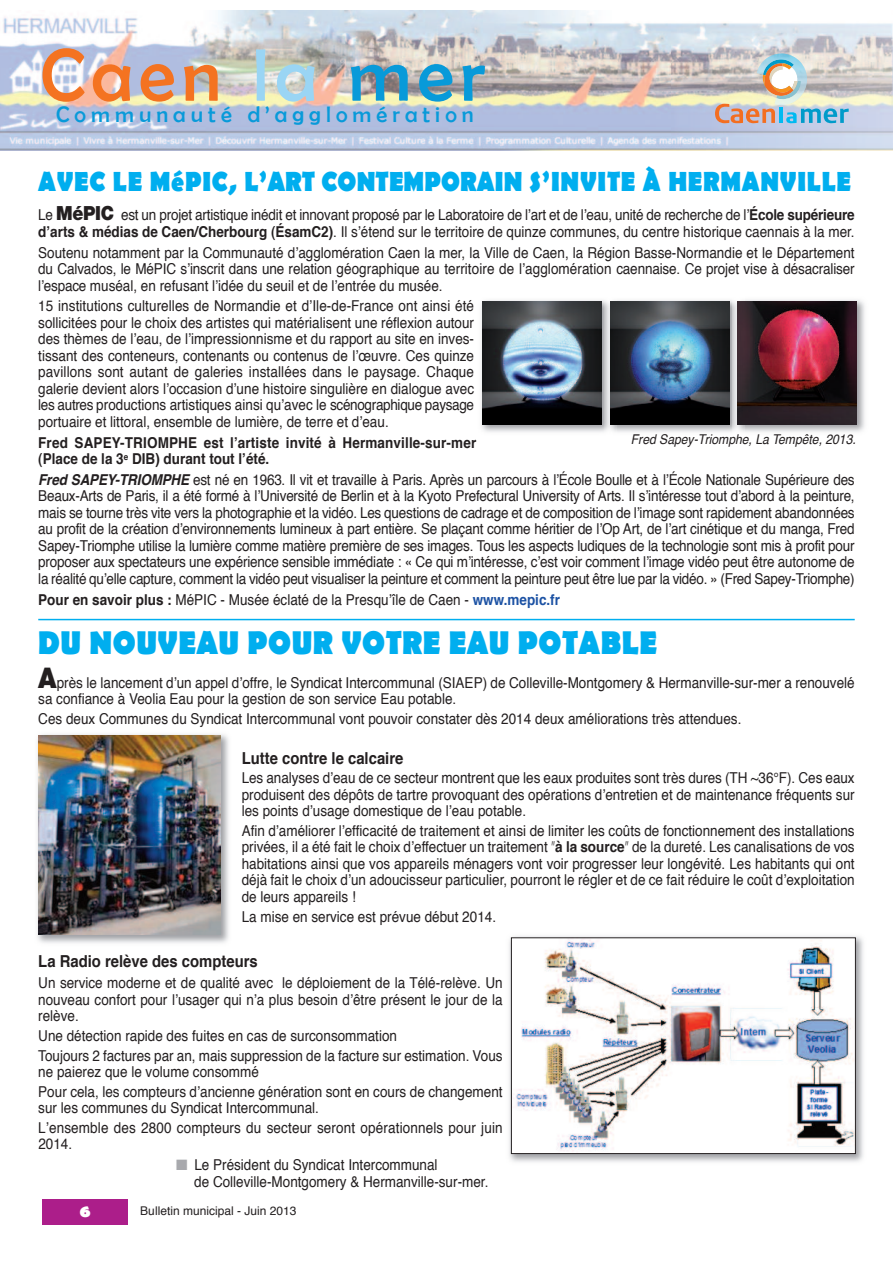
<style>
.page{position:relative;width:893px;height:1263px;background:#fff}
.page>*{position:absolute;margin:0;border:0;box-sizing:border-box;transform-origin:0 0}
.t1{font:75px "Berlin Sans FB";letter-spacing:.085em;color:#f47321}
.t2{font:700 33px "Berlin Sans FB";letter-spacing:.015em;color:#00aeef;scale:.9 1}
.t3{font:700 27.75px "Berlin Sans FB";letter-spacing:.03em;color:#00aeef;scale:.88 1}
.t4{font:22.5px "Berlin Sans FB";letter-spacing:.225em;color:#089ad9}
.t5{font:700 18px "Berlin Sans FB";color:#fff}
.t6{font:700 16.5px "Helvetica";color:#231f20;scale:.9 1}
.t7{font:15px/16.5px "Helvetica";color:#231f20;scale:.9 1}
.t8{font:700 15px/16.5px "Helvetica";letter-spacing:.01em;color:#231f20;scale:.9 1}
.t9{font:italic 13.5px "Helvetica";color:#231f20;scale:.9 1}
.t10{font:12px "Helvetica";color:#231f20}
.s1{color:#9ad5f4}
.s2{color:#089ad9}
.s3{font-family:"Helvetica Neue";font-weight:900;font-size:19.5px}
.s4{font-weight:700}
.s5{font-weight:700;font-style:italic}
.s6{font-weight:700;color:#1c52a4}
.s7{font-family:"Helvetica Neue";font-weight:900;font-size:28.5px}
.s8{color:#a8a9ad}
</style>
<div class="page">
<img style="left:0;top:11px;width:672px;height:139px">
<div style="left:43px;top:1199px;width:85px;height:26px;background:#ac1e8a"></div>
<img style="left:37px;top:734px;width:192px;height:209px">
<img style="left:38px;top:735px;width:182px;height:200px">
<img style="left:509px;top:936px;width:354px;height:226px">
<img style="left:513px;top:939px;width:341px;height:213px">
<div style="left:511px;top:937px;width:345px;height:217px;border:1px solid #231f20"></div>
<img style="left:672px;top:23px;width:221px;height:128px">
<svg style="left:690px;top:44px;width:164px;height:95px;background:#c4c7c8"></svg>
<img style="left:481px;top:300px;width:384px;height:132px">
<img style="left:483px;top:302px;width:119px;height:122px">
<img style="left:610px;top:302px;width:119px;height:122px">
<img style="left:738px;top:302px;width:119px;height:122px">
<hr style="left:38px;top:619px;width:817px;height:1px;background:#00aeef">
<h1 class="t1" style="left:40px;top:34px;width:446px">Caen <span class="s1">la</span> <span class="s2">mer</span></h1>
<h3 class="t4" style="left:56px;top:102px;width:419px">Communauté d’agglomération</h3>
<h3 class="t3" style="left:38px;top:166px;width:925px">AVEC LE MÉPIC, L’ART CONTEMPORAIN S’INVITE À HERMANVILLE</h3>
<p class="t7" style="left:38px;top:208px;width:909px">Le <span class="s3">MéPIC</span> est un projet artistique inédit et innovant proposé par le Laboratoire de l’art et de l’eau, unité de recherche de l’<span class="s4">École supérieure d’arts &amp; médias de Caen/Cherbourg (ÉsamC2)</span>. Il s’étend sur le territoire de quinze communes, du centre historique caennais à la mer.</p>
<p class="t7" style="left:38px;top:245px;width:909px;text-align:justify">Soutenu notamment par la Communauté d’agglomération Caen la mer, la Ville de Caen, la Région Basse-Normandie et le Département du Calvados, le MéPIC s’inscrit dans une relation géographique au territoire de l’agglomération caennaise. Ce projet vise à désacraliser l’espace muséal, en refusant l’idée du seuil et de l’entrée du musée.</p>
<p class="t7" style="left:38px;top:299px;width:486px;text-align:justify">15 institutions culturelles de Normandie et d’Ile-de-France ont ainsi été sollicitées pour le choix des artistes qui matérialisent une réflexion autour des thèmes de l’eau, de l’impressionnisme et du rapport au site en inves&shy;tissant des conteneurs, contenants ou contenus de l’œuvre. Ces quinze pavillons sont autant de galeries installées dans le paysage. Chaque galerie devient alors l’occasion d’une histoire singulière en dialogue avec les autres productions artistiques ainsi qu’avec le scénographique paysage portuaire et littoral, ensemble de lumière, de terre et d’eau.</p>
<p class="t8" style="left:38px;top:435px;width:488px">Fred SAPEY-tRIOMPHE est l’artiste invité à Hermanville-sur-mer (Place de la 3<sup>e</sup> DIB) durant tout l’été.</p>
<p class="t7" style="left:38px;top:472px;width:909px;text-align:justify"><span class="s5">Fred SAPEY-TRIOMPHE</span> est né en 1963. Il vit et travaille à Paris. Après un parcours à l’École Boulle et à l’École Nationale Supérieure des Beaux-Arts de Paris, il a été formé à l’Université de Berlin et à la Kyoto Prefectural University of Arts. Il s’intéresse tout d’abord à la peinture, mais se tourne très vite vers la photographie et la vidéo. Les questions de cadrage et de composition de l’image sont rapidement abandonnées au profit de la création d’environnements lumineux à part entière. Se plaçant comme héritier de l’Op Art, de l’art cinétique et du manga, Fred Sapey-Triomphe utilise la lumière comme matière première de ses images. Tous les aspects ludiques de la technologie sont mis à profit pour proposer aux spectateurs une expérience sensible immédiate : « Ce qui m’intéresse, c’est voir comment l’image vidéo peut être autonome de la réalité qu’elle capture, comment la vidéo peut visualiser la peinture et comment la peinture peut être lue par la vidéo. » (Fred Sapey-Triomphe)</p>
<p class="t7" style="left:38px;top:592px;width:581px"><span class="s4">Pour en savoir plus :</span> MéPIC - Musée éclaté de la Presqu’île de Caen - <span class="s6">www.mepic.fr</span></p>
<p class="t9" style="left:631px;top:434px;width:251px">Fred Sapey-Triomphe, La Tempête, 2013.</p>
<h2 class="t2" style="left:38px;top:624px;width:689px">DU NOUVEAU POUR VOTRE EAU POTABLE</h2>
<p class="t7" style="left:38px;top:676px;width:909px"><span class="s7">A</span>près le lancement d’un appel d’offre, le Syndicat Intercommunal (SIAEP) de Colleville-Montgomery &amp; Hermanville-sur-mer a renouvelé sa confiance à Veolia Eau pour la gestion de son service Eau potable.</p>
<p class="t7" style="left:38px;top:712px;width:783px">Ces deux Communes du Syndicat Intercommunal vont pouvoir constater dès 2014 deux améliorations très attendues.</p>
<p class="t6" style="left:242px;top:751px;width:181px">Lutte contre le calcaire</p>
<p class="t7" style="left:242px;top:771px;width:683px;text-align:justify">Les analyses d’eau de ce secteur montrent que les eaux produites sont très dures (TH ~36°F). Ces eaux produisent des dépôts de tartre provoquant des opérations d’entretien et de maintenance fréquents sur les points d’usage domestique de l’eau potable.</p>
<p class="t7" style="left:242px;top:824px;width:683px;text-align:justify">Afin d’améliorer l’efficacité de traitement et ainsi de limiter les coûts de fonctionnement des installations privées, il a été fait le choix d’effectuer un traitement ʺ<span class="s4">à la source</span>ʺ de la dureté. Les canalisations de vos habitations ainsi que vos appareils ménagers vont voir progresser leur longévité. Les habitants qui ont déjà fait le choix d’un adoucisseur particulier, pourront le régler et de ce fait réduire le coût d’exploitation de leurs appareils !</p>
<p class="t7" style="left:242px;top:909px;width:284px">La mise en service est prévue début 2014.</p>
<p class="t6" style="left:38px;top:955px;width:245px">La Radio relève des compteurs</p>
<p class="t7" style="left:38px;top:976px;width:517px;text-align:justify">Un service moderne et de qualité avec le déploiement de la Télé-relève. Un nouveau confort pour l’usager qui n’a plus besoin d’être présent le jour de la relève.</p>
<p class="t7" style="left:38px;top:1027px;width:517px;line-height:19.6px">Une détection rapide des fuites en cas de surconsommation<br>Toujours 2 factures par an, mais suppression de la facture sur estimation. Vous</p>
<p class="t7" style="left:38px;top:1063px;width:517px;line-height:19.6px">ne paierez que le volume consommé<br>Pour cela, les compteurs d’ancienne génération sont en cours de changement</p>
<p class="t7" style="left:38px;top:1099px;width:517px;line-height:19.6px">sur les communes du Syndicat Intercommunal.<br>L’ensemble des 2800 compteurs du secteur seront opérationnels pour juin</p>
<p class="t7" style="left:38px;top:1137px;width:39px">2014.</p>
<p class="t7" style="left:194px;top:1158px;width:328px;text-indent:-18px"><span class="s8">■</span> Le Président du Syndicat Intercommunal<br>de Colleville-Montgomery &amp; Hermanville-sur-mer.</p>
<p class="t5" style="left:80px;top:1201px;width:12px">6</p>
<p class="t10" style="left:140px;top:1206px;width:158px">Bulletin municipal - Juin 2013</p>
</div>
